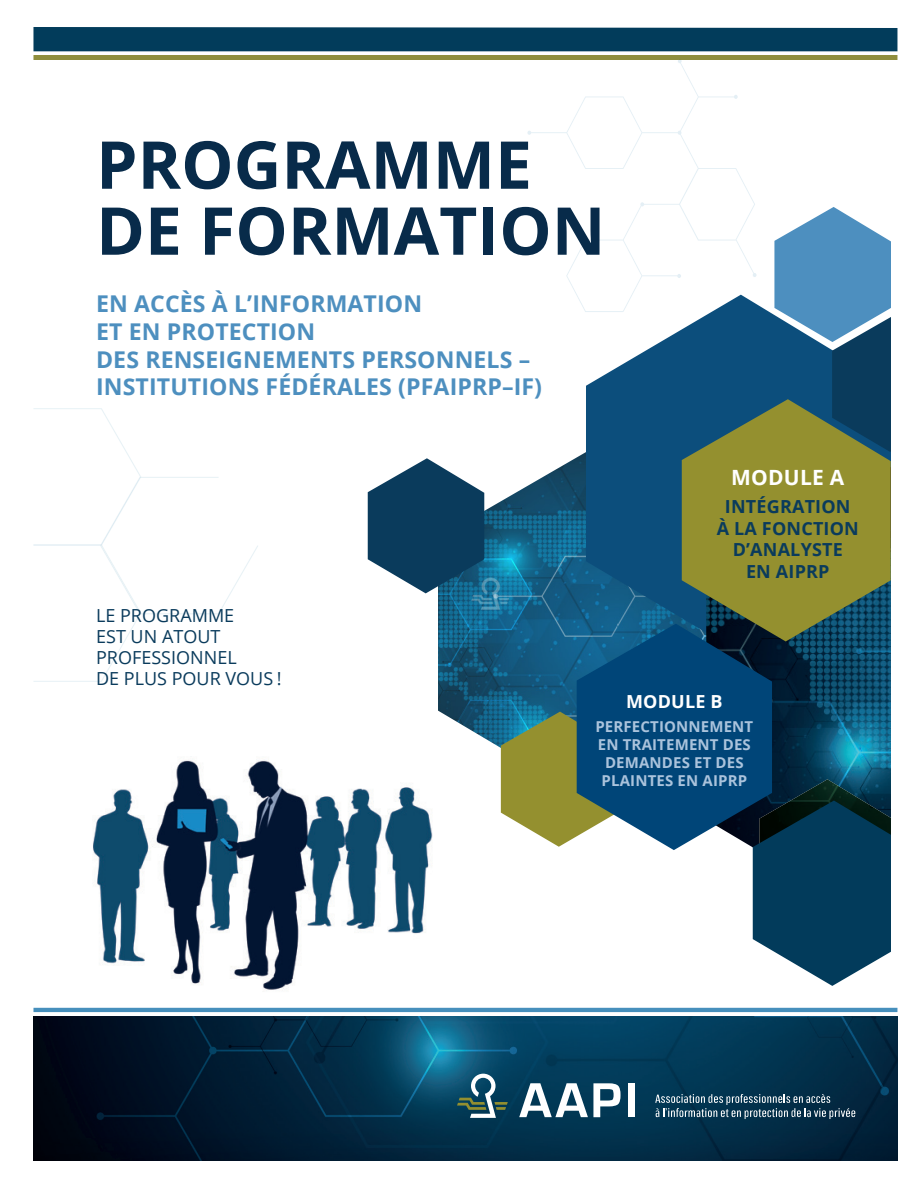
<style>
.page{position:relative;width:918px;height:1188px;background:#fff}
.page>*{position:absolute;margin:0;border:0;box-sizing:border-box;transform-origin:0 0}
.t1{font:700 66px/66px "Open Sans";color:#082b4a}
.t2{font:700 23.1px/27.8px "Open Sans";letter-spacing:.005em;color:#4d8fbf}
.t3{font:700 21px "Open Sans";letter-spacing:.01em;color:#fff}
.t4{font:18px/21px "Open Sans";color:#0a3b5c}
.t5{font:700 18px/21.6px "Open Sans";letter-spacing:.01em;color:#0a3b5c;text-align:center}
.t6{font:700 18px "Open Sans";letter-spacing:.01em;color:#fff}
.t7{font:700 15px/18px "Open Sans";letter-spacing:.01em;color:#aac3dc;text-align:center}
</style>
<div class="page">
<img style="left:438px;top:452px;width:148px;height:346px">
<svg style="left:586px;top:304px;width:188px;height:320px;background:#2b658d"></svg>
<img style="left:752px;top:641px;width:139px;height:298px">
<img style="left:772px;top:779px;width:119px;height:22px">
<svg style="left:682px;top:399px;width:209px;height:242px;background:#7a823b"></svg>
<svg style="left:753px;top:801px;width:138px;height:185px;background:#1f4e68"></svg>
<svg style="left:501px;top:712px;width:76px;height:135px;background:#929951"></svg>
<svg style="left:368px;top:458px;width:116px;height:135px"></svg>
<svg style="left:577px;top:624px;width:195px;height:226px;background:#155079"></svg>
<svg style="left:774px;top:207px;width:117px;height:245px;background:#4d7e96"></svg>
<img style="left:93px;top:757px;width:364px;height:233px">
<img style="left:33px;top:1016px;width:864px;height:145px">
<div style="left:33px;top:27px;width:864px;height:24px;background:#023c5b"></div>
<svg style="left:457px;top:1074px;width:51px;height:44px;background:#406b77"></svg>
<svg style="left:519px;top:1083px;width:102px;height:34px"></svg>
<div style="left:628px;top:1083px;width:7px;height:34px;background:#fff"></div>
<svg style="left:655px;top:1094px;width:200px;height:25px;background:#34596e"></svg>
<hr style="left:33px;top:1008px;width:864px;height:4px;background:#468fbc">
<hr style="left:33px;top:56px;width:864px;height:4px;background:#8f8e3d">
<svg style="left:33px;top:408px;width:225px;height:274px"></svg>
<svg style="left:527px;top:60px;width:230px;height:252px"></svg>
<p class="t1" style="left:96px;top:130px;width:511px">PROGRAMME<br>DE FORMATION</p>
<p class="t2" style="left:96px;top:289px;width:447px">EN ACCÈS À L’INFORMATION<br>ET EN PROTECTION<br>DES RENSEIGNEMENTS PERSONNELS –<br>INSTITUTIONS FÉDÉRALES (PFAIPRP–IF)</p>
<p class="t4" style="left:96px;top:605px;width:187px">LE PROGRAMME<br>EST UN ATOUT<br>PROFESSIONNEL<br>DE PLUS POUR VOUS !</p>
<p class="t3" style="left:731px;top:463px;width:114px">MODULE A</p>
<p class="t5" style="left:717px;top:495px;width:144px">INTÉGRATION<br>À LA FONCTION<br>D’ANALYSTE<br>EN AIPRP</p>
<p class="t6" style="left:626px;top:689px;width:98px">MODULE B</p>
<p class="t7" style="left:595px;top:717px;width:159px">PERFECTIONNEMENT<br>EN TRAITEMENT DES<br>DEMANDES ET DES<br>PLAINTES EN AIPRP</p>
</div>
